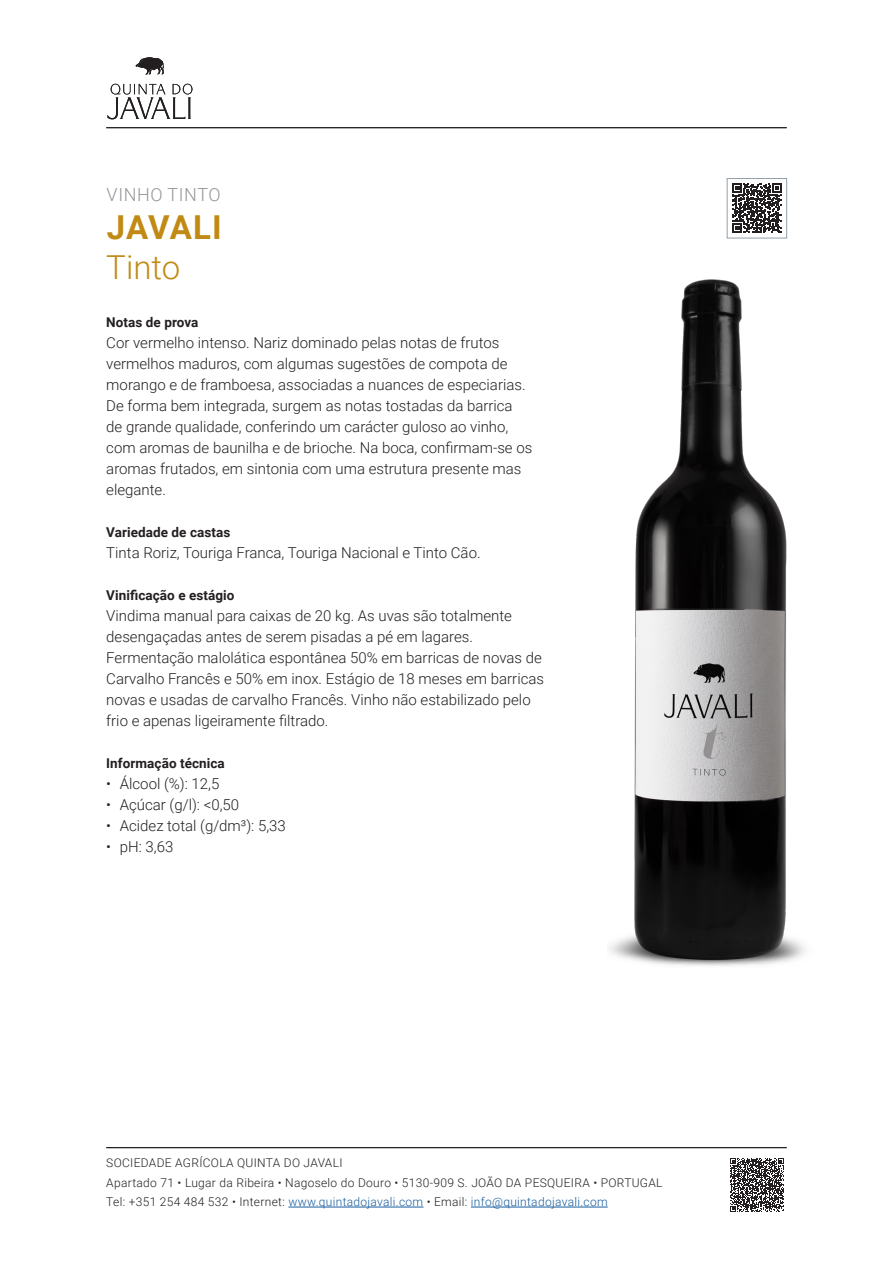
<style>
.page{position:relative;width:893px;height:1263px;background:#fff}
.page>*{position:absolute;margin:0;border:0;box-sizing:border-box;transform-origin:0 0}
.Marca_TOC{font:700 33px "Roboto";letter-spacing:.025em;color:#c18a15}
.Nome_TOC{font:300 33px "Roboto";color:#c18a15}
.Categoria_TOC{font:300 18px "Roboto";letter-spacing:.035em;color:#939598}
.texto{font:300 15px/21px "Roboto";color:#231f20}
.t2{font:700 13.5px "Roboto";letter-spacing:.005em;color:#231f20}
.t1{font:300 12px/19.5px "Roboto";letter-spacing:.025em;color:#231f20}
.s1{color:#175d9e}
</style>
<div class="page">
<svg style="left:730px;top:1158px;width:54px;height:53px"></svg>
<div style="left:727px;top:178px;width:60px;height:60px;border:1px solid #94a0a9"></div>
<svg style="left:733px;top:184px;width:48px;height:48px"></svg>
<img style="left:609px;top:279px;width:196px;height:687px">
<hr style="left:288px;top:1207px;width:136px;height:1px;background:#175d9e">
<hr style="left:471px;top:1207px;width:137px;height:1px;background:#175d9e">
<svg style="left:107px;top:84px;width:85px;height:35px"></svg>
<svg style="left:135px;top:57px;width:29px;height:17px"></svg>
<hr style="left:106px;top:127px;width:681px;height:1px;background:#231f20">
<hr style="left:106px;top:1147px;width:681px;height:1px;background:#231f20">
<p class="Categoria_TOC" style="left:107px;top:182px;width:116px">VINHO TINTO</p>
<p class="Marca_TOC" style="left:107px;top:204px;width:116px">JAVALI</p>
<p class="Nome_TOC" style="left:106px;top:244px;width:75px">Tinto</p>
<p class="t2" style="left:106px;top:313px;width:94px">Notas de prova</p>
<p class="texto" style="left:106px;top:332px;width:428px">Cor vermelho intenso. Nariz dominado pelas notas de frutos vermelhos maduros, com algumas sugestões de compota de morango e de framboesa, associadas a nuances de especiarias.<br>De forma bem integrada, surgem as notas tostadas da barrica de grande qualidade, conferindo um carácter guloso ao vinho, com aromas de baunilha e de brioche. Na boca, confirmam-se os aromas frutados, em sintonia com uma estrutura presente mas elegante.</p>
<p class="t2" style="left:106px;top:523px;width:126px">Variedade de castas</p>
<p class="texto" style="left:106px;top:542px;width:376px">Tinta Roriz, Touriga Franca, Touriga Nacional e Tinto Cão.</p>
<p class="t2" style="left:106px;top:586px;width:130px">Vinificação e estágio</p>
<p class="texto" style="left:106px;top:605px;width:439px">Vindima manual para caixas de 20 kg. As uvas são totalmente desengaçadas antes de serem pisadas a pé em lagares.<br>Fermentação malolática espontânea 50% em barricas de novas de Carvalho Francês e 50% em inox. Estágio de 18 meses em barricas novas e usadas de carvalho Francês. Vinho não estabilizado pelo frio e apenas ligeiramente filtrado.</p>
<p class="t2" style="left:106px;top:754px;width:120px">Informação técnica</p>
<p class="texto" style="left:106px;top:773px;width:115px">• Álcool (%): 12,5</p>
<p class="texto" style="left:106px;top:794px;width:134px">• Açúcar (g/l): &lt;0,50</p>
<p class="texto" style="left:106px;top:815px;width:181px">• Acidez total (g/dm³): 5,33</p>
<p class="texto" style="left:106px;top:836px;width:69px">• pH: 3,63</p>
<p class="t1" style="left:106px;top:1153px;width:558px">SOCIEDADE AGRÍCOLA QUINTA DO JAVALI<br>Apartado 71 • Lugar da Ribeira • Nagoselo do Douro • 5130-909 S. JOÃO DA PESQUEIRA • PORTUGAL<br>Tel: +351 254 484 532 • Internet: <span class="s1">www.quintadojavali.com</span> • Email: <span class="s1">info@quintadojavali.com</span></p>
</div>
